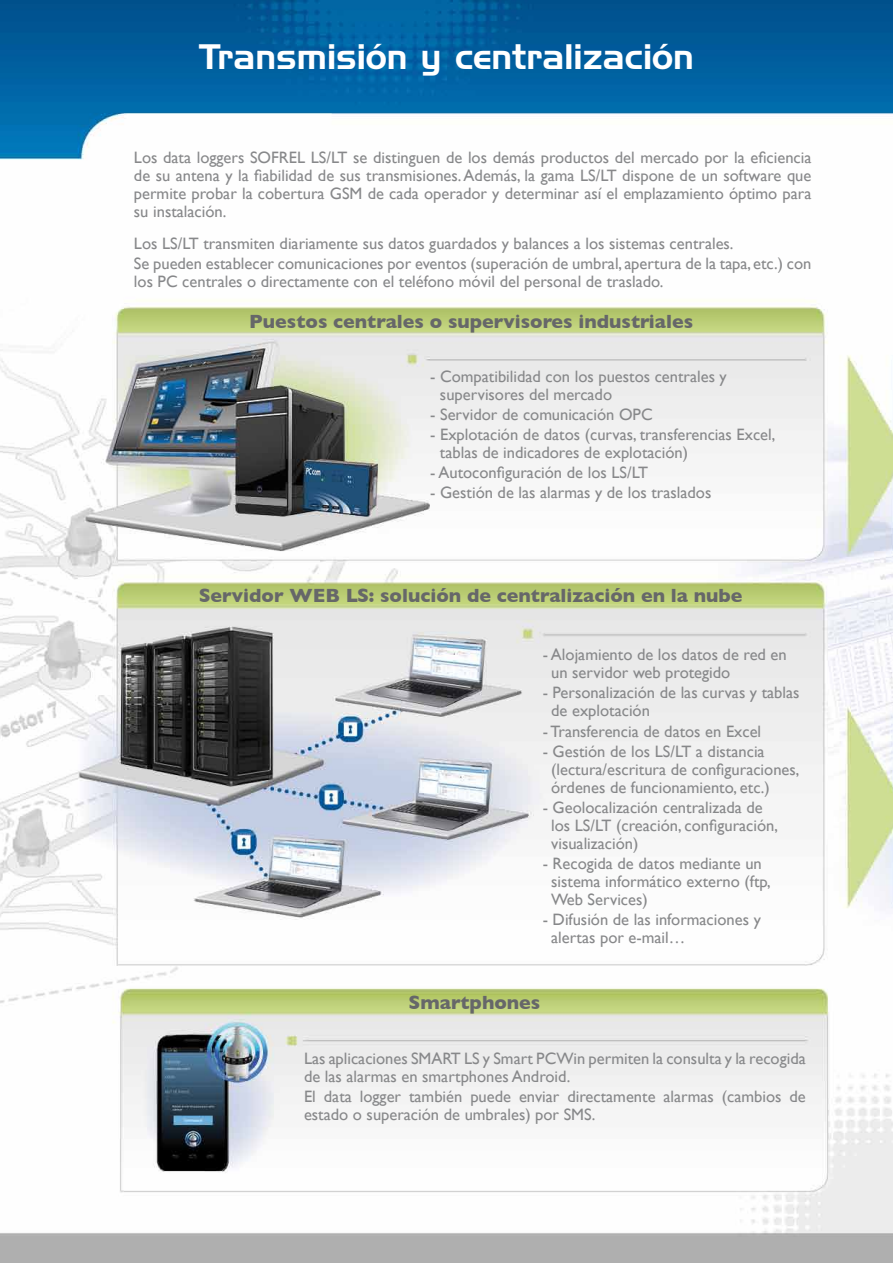
<style>
.page{position:relative;width:893px;height:1263px;background:#fff}
.page>*{position:absolute;margin:0;border:0;box-sizing:border-box;transform-origin:0 0}
.t1{font:34.5px "Handel Gothic BT";color:#fff}
.t2{font:700 19.5px "Gill Sans";color:#666769}
.t3{font:16.5px/18px "Gill Sans";color:#87888a}
</style>
<div class="page">
<img style="left:0;top:0;width:893px;height:1263px">
<h1 class="t1" style="left:199px;top:36px;width:496px">Transmisión y centralización</h1>
<p class="t3" style="left:134px;top:148px;width:679px;text-align:justify">Los data loggers SOFREL LS/LT se distinguen de los demás productos del mercado por la eficiencia de su antena y la fiabilidad de sus transmisiones. Además, la gama LS/LT dispone de un software que permite probar la cobertura GSM de cada operador y determinar así el emplazamiento óptimo para su instalación.</p>
<p class="t3" style="left:134px;top:233px;width:679px;line-height:20.1px">Los LS/LT transmiten diariamente sus datos guardados y balances a los sistemas centrales.<br>Se pueden establecer comunicaciones por eventos (superación de umbral, apertura de la tapa, etc.) con</p>
<p class="t3" style="left:134px;top:273px;width:531px">los PC centrales o directamente con el teléfono móvil del personal de traslado.</p>
<p class="t2" style="left:249px;top:310px;width:445px">Puestos centrales o supervisores industriales</p>
<p class="t3" style="left:440px;top:367px;width:288px;text-indent:-10px">- Compatibilidad con los puestos centrales y supervisores del mercado</p>
<p class="t3" style="left:430px;top:405px;width:224px">- Servidor de comunicación OPC</p>
<p class="t3" style="left:440px;top:425px;width:337px;text-indent:-10px">- Explotación de datos (curvas, transferencias Excel, tablas de indicadores de explotación)</p>
<p class="t3" style="left:430px;top:463px;width:219px">- Autoconfiguración de los LS/LT</p>
<p class="t3" style="left:430px;top:483px;width:283px">- Gestión de las alarmas y de los traslados</p>
<p class="t2" style="left:199px;top:584px;width:545px">Servidor WEB LS: solución de centralización en la nube</p>
<p class="t3" style="left:551px;top:646px;width:237px;text-indent:-8px">- Alojamiento de los datos de red en un servidor web protegido</p>
<p class="t3" style="left:551px;top:684px;width:250px;text-indent:-8px">- Personalización de las curvas y tablas de explotación</p>
<p class="t3" style="left:543px;top:722px;width:220px">- Transferencia de datos en Excel</p>
<p class="t3" style="left:551px;top:742px;width:250px;text-indent:-8px">- Gestión de los LS/LT a distancia (lectura/escritura de configuraciones, órdenes de funcionamiento, etc.)</p>
<p class="t3" style="left:551px;top:798px;width:228px;text-indent:-8px">- Geolocalización centralizada de los LS/LT (creación, configuración, visualización)</p>
<p class="t3" style="left:551px;top:854px;width:221px;text-indent:-8px">- Recogida de datos mediante un sistema informático externo (ftp,<br>Web Services)</p>
<p class="t3" style="left:551px;top:910px;width:211px;text-indent:-8px">- Difusión de las informaciones y alertas por e-mail…</p>
<p class="t2" style="left:408px;top:991px;width:133px">Smartphones</p>
<p class="t3" style="left:304px;top:1049px;width:503px">Las aplicaciones SMART LS y Smart PCWin permiten la consulta y la recogida de las alarmas en smartphones Android.</p>
<p class="t3" style="left:304px;top:1087px;width:503px">El data logger también puede enviar directamente alarmas (cambios de estado o superación de umbrales) por SMS.</p>
</div>
